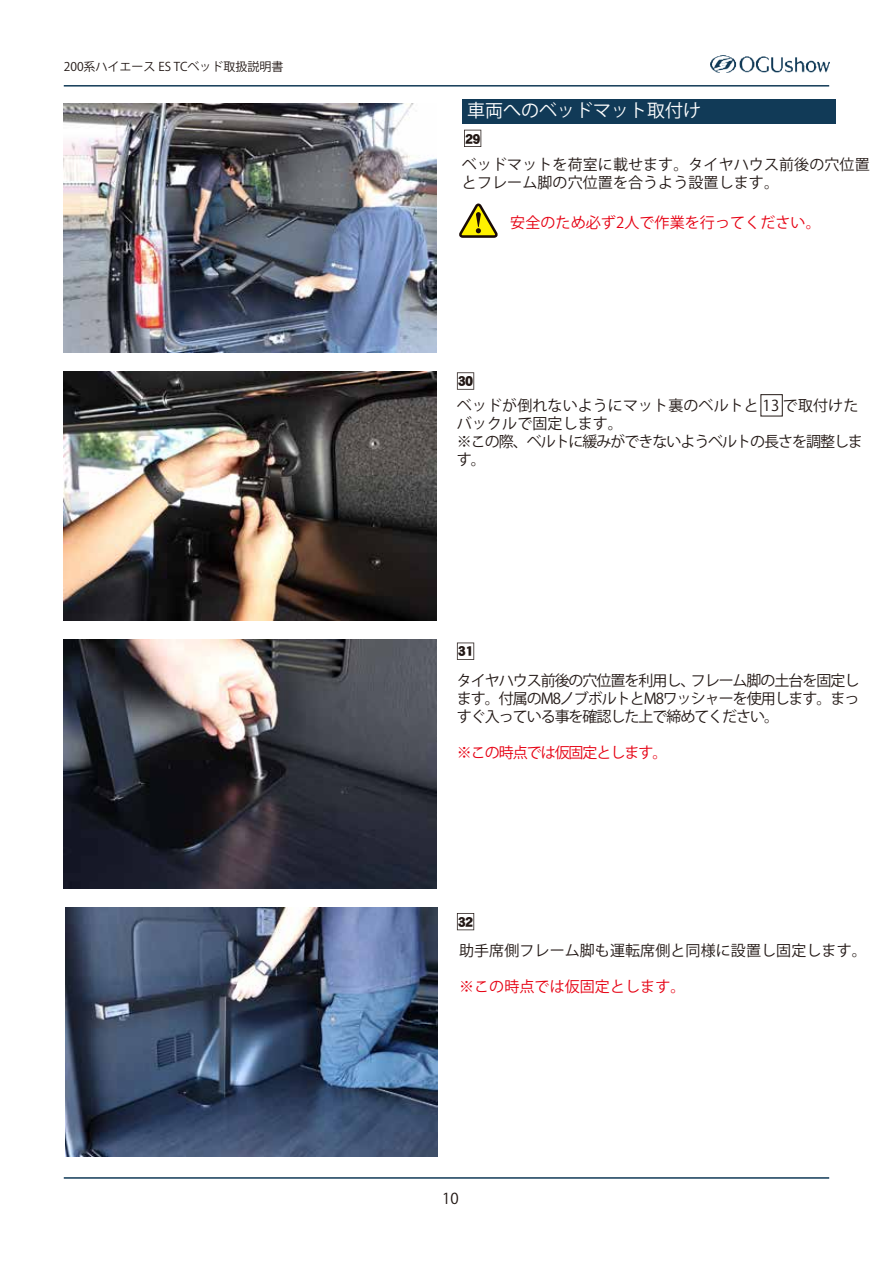
<style>
.page{position:relative;width:893px;height:1263px;background:#fff}
.page>*{position:absolute;margin:0;border:0;box-sizing:border-box;transform-origin:0 0}
.t1{font:18px "Koz Go Pr 6 N";color:#fff}
.t2{font:15px/18px "Gothic MB101 Pr 6 N Regular 83 pv RKSJ H";letter-spacing:.005em;color:#221815}
.t3{font:15px "Gothic MB101 Pr 6 N Regular 83 pv RKSJ H";letter-spacing:.005em;color:#e60012}
.t4{font:15px "Gothic MB101 Pr 6 N Regular 83 pv RKSJ H";letter-spacing:-.07em;color:#e60012}
.t5{font:15px "DF Gothic Std W10";letter-spacing:-.05em;color:#221815}
.t6{font:15px "Futo Go B101 Pr 6 N Bold 83 pv RKSJ H";color:#221815}
.t7{font:12px "Gothic MB101 Pr 6 N Regular 83 pv RKSJ H";color:#221815}
</style>
<div class="page">
<svg style="left:459px;top:203px;width:39px;height:35px"></svg>
<div style="left:462px;top:99px;width:373px;height:24px;background:#113a57"></div>
<img style="left:711px;top:55px;width:118px;height:17px">
<hr style="left:64px;top:1177px;width:765px;height:2px;background:#113a57">
<hr style="left:64px;top:85px;width:765px;height:2px;background:#113a57">
<svg style="left:464px;top:130px;width:17px;height:17px"></svg>
<svg style="left:457px;top:372px;width:17px;height:18px"></svg>
<svg style="left:457px;top:642px;width:17px;height:18px"></svg>
<svg style="left:457px;top:913px;width:17px;height:17px"></svg>
<img style="left:64px;top:103px;width:372px;height:249px">
<img style="left:64px;top:371px;width:372px;height:249px">
<img style="left:64px;top:639px;width:372px;height:249px">
<img style="left:65px;top:908px;width:373px;height:249px">
<div style="left:761px;top:394px;width:22px;height:22px;border:1px solid #221815"></div>
<p class="t7" style="left:64px;top:60px;width:221px">200系ハイエース ES TCベッド取扱説明書</p>
<p class="t1" style="left:467px;top:101px;width:235px">車両へのベッドマット取付け</p>
<p class="t5" style="left:465px;top:130px;width:17px">29</p>
<p class="t2" style="left:462px;top:156px;width:409px">ベッドマットを荷室に載せます。タイヤハウス前後の穴位置とフレーム脚の穴位置を合うよう設置します。</p>
<p class="t3" style="left:510px;top:214px;width:312px">安全のため必ず2人で作業を行ってください。</p>
<p class="t5" style="left:458px;top:373px;width:17px">30</p>
<p class="t2" style="left:457px;top:397px;width:408px">ベッドが倒れないようにマット裏のベルトと 13 で取付けたバックルで固定します。<br>※この際、ベルトに緩みができないようベルトの長さを調整します。</p>
<p class="t5" style="left:458px;top:643px;width:17px">31</p>
<p class="t2" style="left:457px;top:672px;width:404px;text-align:justify">タイヤハウス前後の穴位置を利用し、フレーム脚の土台を固定します。付属のM8ノブボルトとM8ワッシャーを使用します。まっすぐ入っている事を確認した上で締めてください。</p>
<p class="t4" style="left:457px;top:744px;width:212px">※この時点では仮固定とします。</p>
<p class="t5" style="left:458px;top:913px;width:17px">32</p>
<p class="t2" style="left:459px;top:942px;width:409px">助手席側フレーム脚も運転席側と同様に設置し固定します。</p>
<p class="t3" style="left:459px;top:978px;width:228px">※この時点では仮固定とします。</p>
<p class="t6" style="left:442px;top:1190px;width:18px">10</p>
</div>
